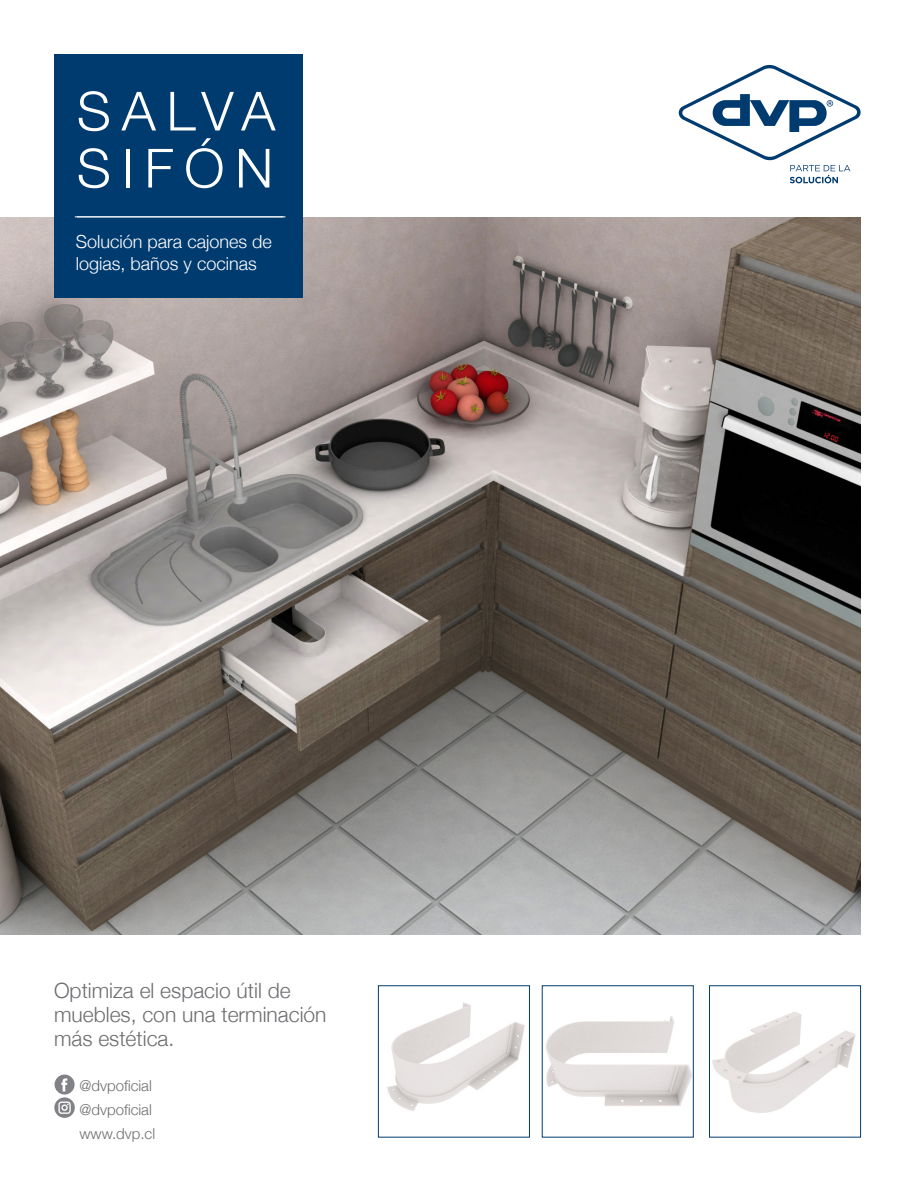
<style>
.page{position:relative;width:915px;height:1191px;background:#fff}
.page>*{position:absolute;margin:0;border:0;box-sizing:border-box;transform-origin:0 0}
.t1{font:300 54px "Helvetica Neue";letter-spacing:.2em;color:#fff}
.t2{font:300 21px/24px "Helvetica Neue";color:#6c6d70}
.t3{font:300 18px/22.5px "Helvetica Neue";color:#fff}
.t4{font:300 15px "Helvetica Neue";color:#6c6d70}
</style>
<div class="page">
<img style="left:387px;top:1003px;width:138px;height:108px">
<img style="left:0;top:217px;width:860px;height:717px">
<img style="left:546px;top:1016px;width:145px;height:90px">
<img style="left:712px;top:1012px;width:144px;height:101px">
<div style="left:55px;top:1074px;width:20px;height:20px;background:#808285;border-radius:50%"></div>
<svg style="left:61px;top:1078px;width:6px;height:13px"></svg>
<svg style="left:54px;top:1097px;width:21px;height:20px"></svg>
<svg style="left:678px;top:65px;width:182px;height:118px"></svg>
<div style="left:54px;top:54px;width:248px;height:244px;background:#003b70"></div>
<hr style="left:75px;top:217px;width:208px;height:1px;background:#fff">
<hr style="left:77px;top:217px;width:208px;height:1px;background:#fff">
<p class="t1" style="left:77px;top:68px;width:200px">SALVA</p>
<p class="t1" style="left:77px;top:125px;width:198px">SIFÓN</p>
<p class="t3" style="left:76px;top:229px;width:197px">Solución para cajones de logias, baños y cocinas</p>
<p class="t2" style="left:54px;top:977px;width:274px">Optimiza el espacio útil de muebles, con una terminación más estética.</p>
<p class="t4" style="left:79px;top:1073px;width:74px">@dvpoficial</p>
<p class="t4" style="left:79px;top:1097px;width:74px">@dvpoficial</p>
<p class="t4" style="left:79px;top:1121px;width:77px">www.dvp.cl</p>
</div>
